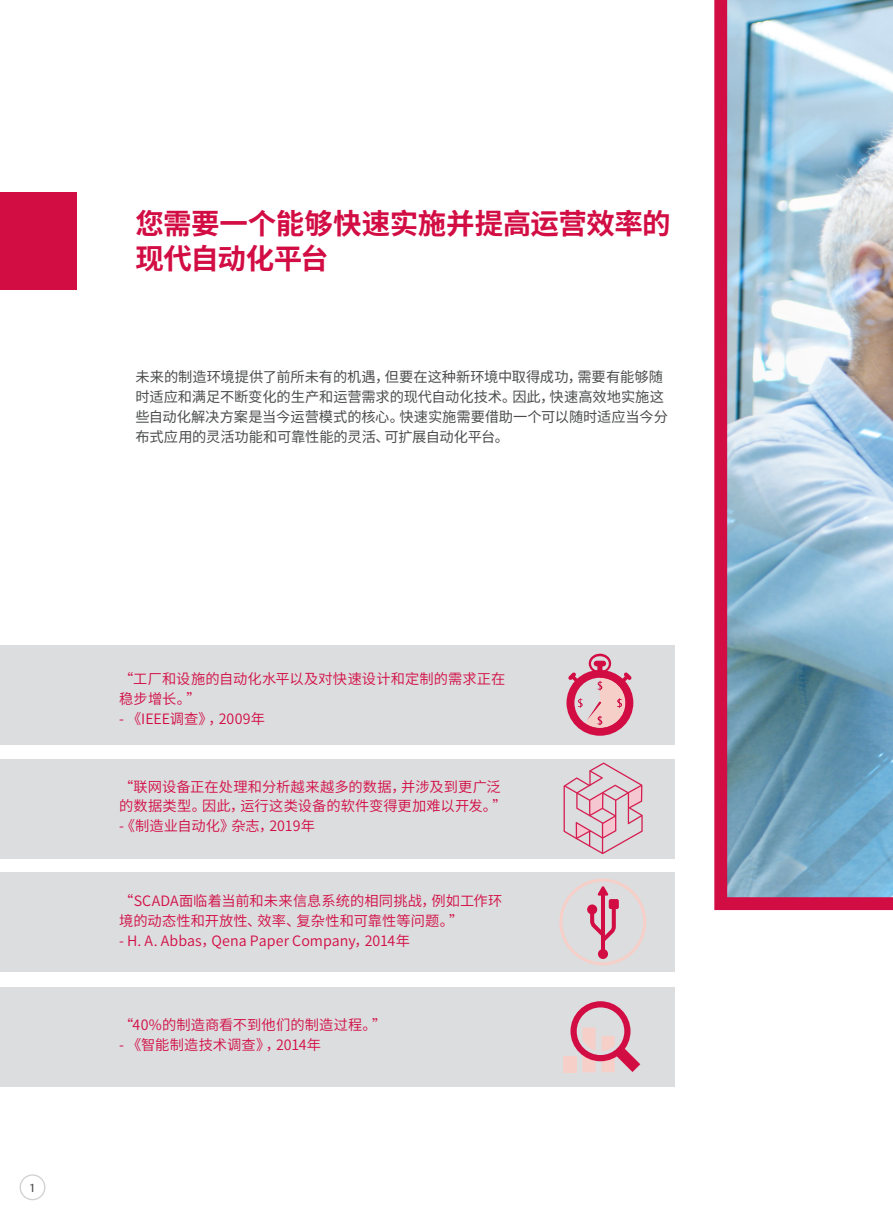
<style>
.page{position:relative;width:893px;height:1212px;background:#fff}
.page>*{position:absolute;margin:0;border:0;box-sizing:border-box;transform-origin:0 0}
.t1{font:700 28.5px/35.7px "Source Han Sans CN";letter-spacing:-.02em;color:#d20d44}
.t2{font:14.25px/20px "Source Han Sans CN";letter-spacing:.005em;color:#d20d44}
.t3{font:14.25px/20px "Source Han Sans CN";letter-spacing:-.005em;color:#4b4c4d}
.t4{font:11.55px "DTL Argo T";color:#4b4c4d}
</style>
<div class="page">
<div style="left:20px;top:1174px;width:25px;height:26px;border:1px solid #d1d2d4;border-radius:50%"></div>
<div style="left:0;top:986px;width:674px;height:100px;background:#dcdddf"></div>
<div style="left:0;top:872px;width:674px;height:100px;background:#dcdddf"></div>
<div style="left:0;top:759px;width:674px;height:99px;background:#dcdddf"></div>
<div style="left:0;top:645px;width:674px;height:100px;background:#dcdddf"></div>
<div style="left:0;top:192px;width:76px;height:97px;background:#d20d44"></div>
<svg style="left:566px;top:654px;width:67px;height:82px"></svg>
<svg style="left:564px;top:762px;width:79px;height:92px"></svg>
<div style="left:563px;top:1056px;width:13px;height:16px;background:#f6cfc9"></div>
<svg style="left:570px;top:1001px;width:70px;height:71px"></svg>
<img style="left:714px;top:0;width:179px;height:910px">
<svg style="left:559px;top:879px;width:87px;height:86px"></svg>
<p class="t1" style="left:135px;top:205px;width:537px">您需要一个能够快速实施并提高运营效率的现代自动化平台</p>
<p class="t3" style="left:135px;top:367px;width:534px">未来的制造环境提供了前所未有的机遇，但要在这种新环境中取得成功，需要有能够随时适应和满足不断变化的生产和运营需求的现代自动化技术。因此，快速高效地实施这些自动化解决方案是当今运营模式的核心。快速实施需要借助一个可以随时适应当今分布式应用的灵活功能和可靠性能的灵活、可扩展自动化平台。</p>
<p class="t4" style="left:29px;top:1181px;width:8px">1</p>
<p class="t2" style="left:119px;top:668px;width:388px">“工厂和设施的自动化水平以及对快速设计和定制的需求正在稳步增长。”</p>
<p class="t2" style="left:119px;top:708px;width:148px">- 《IEEE调查》，2009年</p>
<p class="t2" style="left:119px;top:776px;width:389px">“联网设备正在处理和分析越来越多的数据，并涉及到更广泛的数据类型。因此，运行这类设备的软件变得更加难以开发。”</p>
<p class="t2" style="left:119px;top:816px;width:197px">-《制造业自动化》杂志，2019年</p>
<p class="t2" style="left:119px;top:891px;width:385px">“SCADA面临着当前和未来信息系统的相同挑战，例如工作环境的动态性和开放性、效率、复杂性和可靠性等问题。”</p>
<p class="t2" style="left:119px;top:931px;width:292px">- H. A. Abbas，Qena Paper Company，2014年</p>
<p class="t2" style="left:119px;top:1014px;width:269px">“40%的制造商看不到他们的制造过程。”</p>
<p class="t2" style="left:119px;top:1034px;width:204px">- 《智能制造技术调查》，2014年</p>
</div>
